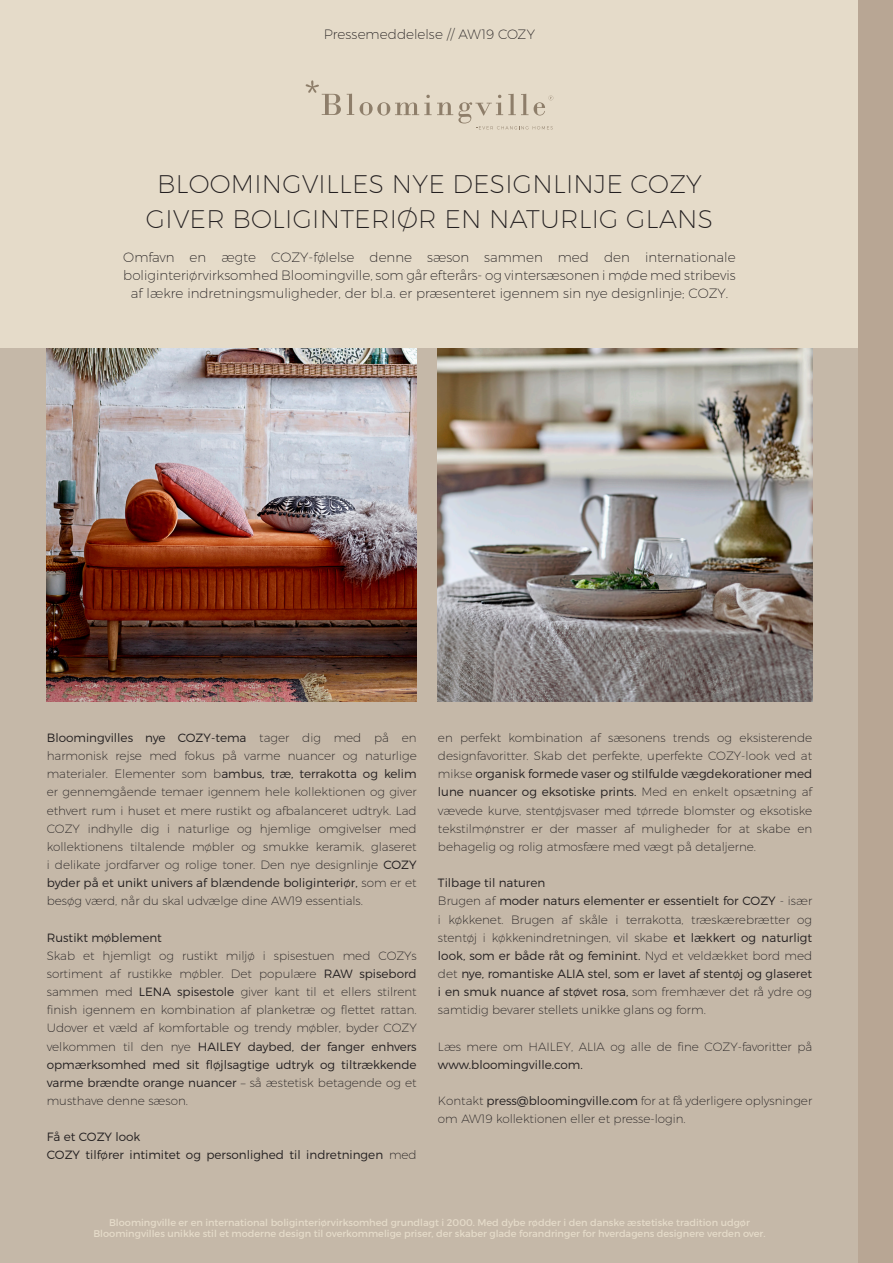
<style>
.page{position:relative;width:893px;height:1263px;background:#fff}
.page>*{position:absolute;margin:0;border:0;box-sizing:border-box;transform-origin:0 0}
.SS19_Subtitle{font:200 25.5px "Montserrat";letter-spacing:.01em;color:#231f20}
.t1{font:200 13.5px/18px "Montserrat";color:#231f20;text-align:center}
.body{font:200 12px/18.1px "Montserrat";color:#231f20;text-align:justify}
.body-2{font:300 12px "Montserrat";color:#231f20}
.SS17_product_page_bo{font:9.75px/11.7px "Montserrat";color:#e5dbc9;text-align:center}
.s1{font-weight:300}
.s2{font-weight:200}
</style>
<div class="page">
<div style="left:0;top:0;width:859px;height:405px;background:#e5dbc9"></div>
<div style="left:0;top:349px;width:859px;height:914px;background:#c5b8a8"></div>
<div style="left:859px;top:0;width:34px;height:1263px;background:#b8a694"></div>
<svg style="left:347px;top:94px;width:7px;height:21px"></svg>
<svg style="left:360px;top:94px;width:193px;height:35px"></svg>
<svg style="left:306px;top:80px;width:35px;height:35px"></svg>
<img style="left:47px;top:349px;width:370px;height:353px">
<img style="left:438px;top:349px;width:374px;height:353px">
<p class="t1" style="left:324px;top:24px;width:213px">Pressemeddelelse // AW19 COZY</p>
<p class="SS19_Subtitle" style="left:157px;top:169px;width:546px">BLOOMINGVILLES NYE DESIGNLINJE COZY</p>
<p class="SS19_Subtitle" style="left:146px;top:204px;width:568px">GIVER BOLIGINTERIØR EN NATURLIG GLANS</p>
<p class="t1" style="left:123px;top:248px;width:614px">Omfavn en ægte COZY-følelse denne sæson sammen med den internationale boliginteriørvirksomhed Bloomingville, som går efterårs- og vintersæsonen i møde med stribevis af lækre indretningsmuligheder, der bl.a. er præsenteret igennem sin nye designlinje; COZY.</p>
<p class="body" style="left:47px;top:728px;width:371px"><span class="s1">Bloomingvilles nye COZY-tema</span> tager dig med på en harmonisk rejse med fokus på varme nuancer og naturlige materialer. Elementer som b<span class="s1">ambus, træ, terrakotta og kelim </span>er gennemgående temaer igennem hele kollektionen og giver ethvert rum i huset et mere rustikt og afbalanceret udtryk. Lad COZY indhylle dig i naturlige og hjemlige omgivelser med kollektionens tiltalende møbler og smukke keramik, glaseret i delikate jordfarver og rolige toner. Den nye designlinje <span class="s1">COZY byder på et unikt univers af blændende boliginteriør,</span> som er et besøg værd, når du skal udvælge dine AW19 essentials.</p>
<p class="body-2" style="left:47px;top:930px;width:117px">Rustikt møblement</p>
<p class="body" style="left:47px;top:946px;width:371px">Skab et hjemligt og rustikt miljø i spisestuen med COZYs sortiment af rustikke møbler. Det populære <span class="s1">RAW spisebord </span>sammen med <span class="s1">LENA spisestole</span> giver kant til et ellers stilrent finish igennem en kombination af planketræ og flettet rattan.<br>Udover et væld af komfortable og trendy møbler, byder COZY velkommen til den nye <span class="s1">HAILEY daybed, der fanger enhvers opmærksomhed med sit fløjlsagtige udtryk og tiltrækkende varme brændte orange nuancer</span> – så æstetisk betagende og et musthave denne sæson.</p>
<p class="body-2" style="left:47px;top:1130px;width:95px">Få et COZY look</p>
<p class="body-2" style="left:47px;top:1148px;width:371px">COZY tilfører intimitet og personlighed til indretningen <span class="s2">med</span></p>
<p class="body" style="left:438px;top:728px;width:376px">en perfekt kombination af sæsonens trends og eksisterende designfavoritter. Skab det perfekte, uperfekte COZY-look ved at mikse <span class="s1">organisk formede vaser og stilfulde vægdekorationer med lune nuancer og eksotiske prints.</span> Med en enkelt opsætning af vævede kurve, stentøjsvaser med tørrede blomster og eksotiske tekstilmønstrer er der masser af muligheder for at skabe en behagelig og rolig atmosfære med vægt på detaljerne.</p>
<p class="body-2" style="left:438px;top:876px;width:109px">Tilbage til naturen</p>
<p class="body" style="left:438px;top:892px;width:376px">Brugen af <span class="s1">moder naturs elementer er essentielt for COZY</span> - især i køkkenet. Brugen af skåle i terrakotta, træskærebrætter og stentøj i køkkenindretningen, vil skabe <span class="s1">et lækkert og naturligt look, som er både råt og feminint.</span> Nyd et veldækket bord med det <span class="s1">nye, romantiske ALIA stel, som er lavet af stentøj og glaseret i en smuk nuance af støvet rosa,</span> som fremhæver det rå ydre og samtidig bevarer stellets unikke glans og form.</p>
<p class="body" style="left:438px;top:1037px;width:376px">Læs mere om HAILEY, ALIA og alle de fine COZY-favoritter på <span class="s1">www.bloomingville.com.</span></p>
<p class="body" style="left:438px;top:1091px;width:376px">Kontakt <span class="s1">press@bloomingville.com</span> for at få yderligere oplysninger om AW19 kollektionen eller et presse-login.</p>
<p class="SS17_product_page_bo" style="left:93px;top:1216px;width:674px">Bloomingville er en international boliginteriørvirksomhed grundlagt i 2000. Med dybe rødder i den danske æstetiske tradition udgør<br>Bloomingvilles unikke stil et moderne design til overkommelige priser, der skaber glade forandringer for hverdagens designere verden over.</p>
</div>
